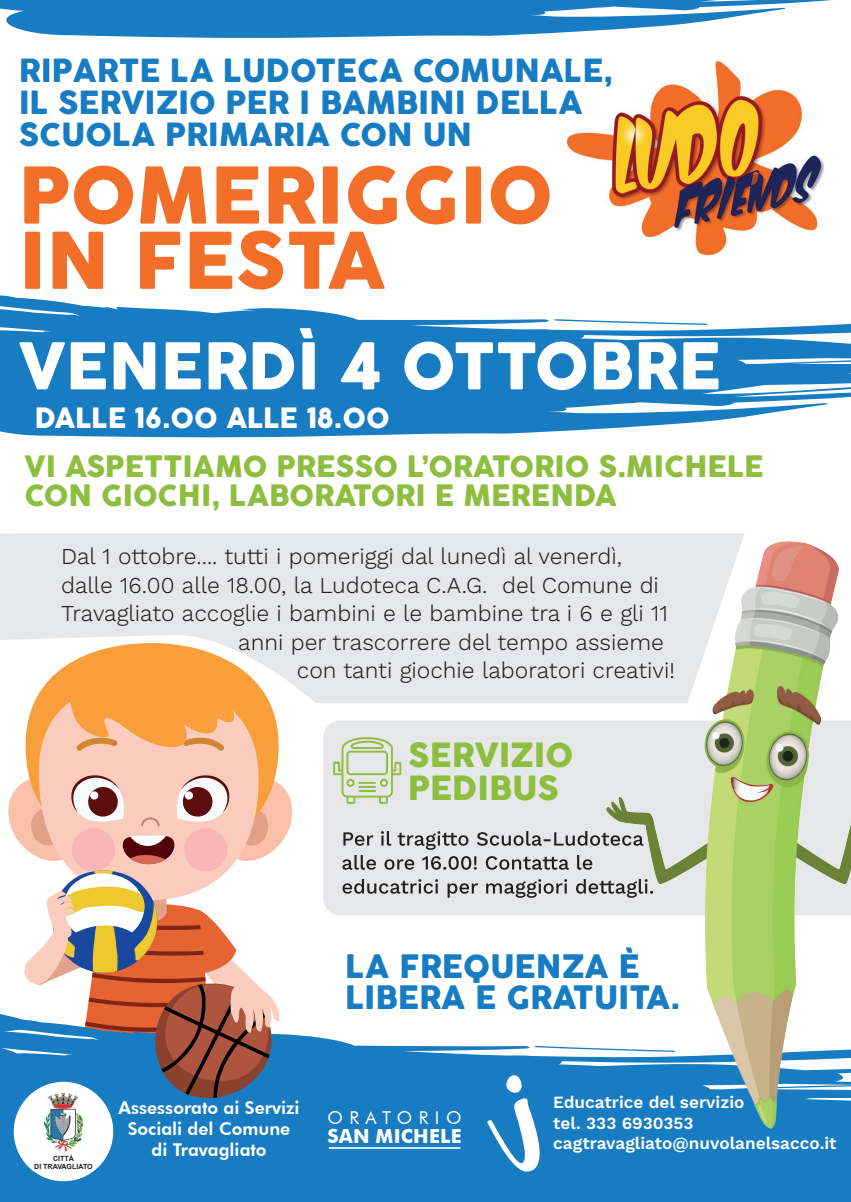
<style>
.page{position:relative;width:851px;height:1202px;background:#fff}
.page>*{position:absolute;margin:0;border:0;box-sizing:border-box;transform-origin:0 0}
.t1{font:77px/65.2px "COCOGOOSE";color:#f36e29}
.t2{font:63.6px "COCOGOOSE";color:#fff}
.t3{font:32.6px/32.4px "COCOGOOSE";color:#8ebe3f}
.t4{font:31.6px/31.4px "COCOGOOSE";color:#177cc1}
.t5{font:31.2px/32px "COCOGOOSE";color:#177cc1}
.t6{font:28.8px/28.6px "COCOGOOSE";color:#8ebe3f}
.t7{font:27.4px "COCOGOOSE";color:#fff}
.t8{font:300 22.8px "Work Sans";color:#231f20}
.t9{font:700 19.4px "Futura BT";letter-spacing:.01em;color:#fff}
.t10{font:17.8px "Futura BT";letter-spacing:.37em;color:#fff}
.t11{font:800 17.6px/21.2px "Futura BT";color:#fff;text-align:center}
.t12{font:600 17.2px/20.6px "Work Sans";color:#fff}
.t13{font:700 7px "Arial";color:#231f20}
</style>
<div class="page">
<svg style="left:0;top:295px;width:850px;height:143px;fill:#177cc1"></svg>
<div style="left:323px;top:721px;width:283px;height:194px;background:#e6e7e9"></div>
<svg style="left:0;top:533px;width:744px;height:170px;background:#e8e8e9"></svg>
<div style="left:26px;top:643px;width:252px;height:212px;background:#f89e3a;border-radius:50%"></div>
<svg style="left:39px;top:681px;width:223px;height:189px;fill:#fbccbe"></svg>
<div style="left:184px;top:828px;width:43px;height:43px;background:#f8b6b6;border-radius:50%"></div>
<div style="left:72px;top:828px;width:43px;height:43px;background:#f8b6b6;border-radius:50%"></div>
<svg style="left:8px;top:774px;width:285px;height:90px"></svg>
<svg style="left:68px;top:661px;width:168px;height:90px"></svg>
<svg style="left:0;top:1020px;width:606px;height:86px;fill:#177cc1"></svg>
<svg style="left:0;top:0;width:831px;height:38px"></svg>
<svg style="left:0;top:870px;width:279px;height:228px"></svg>
<div style="left:0;top:1106px;width:850px;height:96px;background:#177cc1"></div>
<svg style="left:342px;top:831px;width:264px;height:39px;background:#bcbcbd"></svg>
<svg style="left:342px;top:879px;width:264px;height:19px;background:#b7b7b9"></svg>
<img style="left:567px;top:61px;width:258px;height:194px">
<hr style="left:329px;top:1147px;width:131px;height:2px;background:#fff">
<div style="left:14px;top:1082px;width:99px;height:99px;background:#fff;border-radius:50%"></div>
<img style="left:43px;top:1092px;width:41px;height:60px">
<img style="left:606px;top:541px;width:244px;height:587px">
<svg style="left:333px;top:737px;width:68px;height:67px;background:#d0dcbf"></svg>
<div style="left:487px;top:1075px;width:52px;height:31px;background:#177cc1"></div>
<h3 class="t5" style="left:19px;top:55px;width:595px">RIPARTE LA LUDOTECA COMUNALE,<br>IL SERVIZIO PER I BAMBINI DELLA<br>SCUOLA PRIMARIA CON UN</h3>
<h1 class="t1" style="left:19px;top:164px;width:535px">POMERIGGIO<br>IN FESTA</h1>
<h2 class="t2" style="left:19px;top:318px;width:703px">VENERDÌ 4 OTTOBRE</h2>
<p class="t7" style="left:35px;top:398px;width:356px">DALLE 16.00 ALLE 18.00</p>
<p class="t6" style="left:25px;top:453px;width:740px">VI ASPETTIAMO PRESSO L’ORATORIO S.MICHELE<br>CON GIOCHI, LABORATORI E MERENDA</p>
<p class="t8" style="left:61px;top:543px;width:562px">Dal 1 ottobre.... tutti i pomeriggi dal lunedì al venerdì,</p>
<p class="t8" style="left:61px;top:571px;width:599px">dalle 16.00 alle 18.00, la Ludoteca C.A.G. del Comune di</p>
<p class="t8" style="left:61px;top:600px;width:608px">Travagliato accoglie i bambini e le bambine tra i 6 e gli 11</p>
<p class="t8" style="left:238px;top:628px;width:427px">anni per trascorrere del tempo assieme</p>
<p class="t8" style="left:297px;top:657px;width:379px">con tanti giochie laboratori creativi!</p>
<h3 class="t3" style="left:408px;top:740px;width:166px">SERVIZIO<br>PEDIBUS</h3>
<h3 class="t4" style="left:345px;top:951px;width:336px">LA FREQUENZA È<br>LIBERA E GRATUITA.</h3>
<p class="t11" style="left:118px;top:1096px;width:182px">Assessorato ai Servizi<br>Sociali del Comune</p>
<p class="t13" style="left:53px;top:1154px;width:22px">CITTÀ</p>
<p class="t11" style="left:151px;top:1139px;width:117px">di Travagliato</p>
<p class="t13" style="left:34px;top:1162px;width:60px">DI TRAVAGLIATO</p>
<p class="t10" style="left:327px;top:1106px;width:136px">ORATORIO</p>
<p class="t9" style="left:327px;top:1124px;width:136px">SAN MICHELE</p>
<p class="t12" style="left:553px;top:1093px;width:285px">Educatrice del servizio<br>tel. 333 6930353 cagtravagliato@nuvolanelsacco.it</p>
</div>
